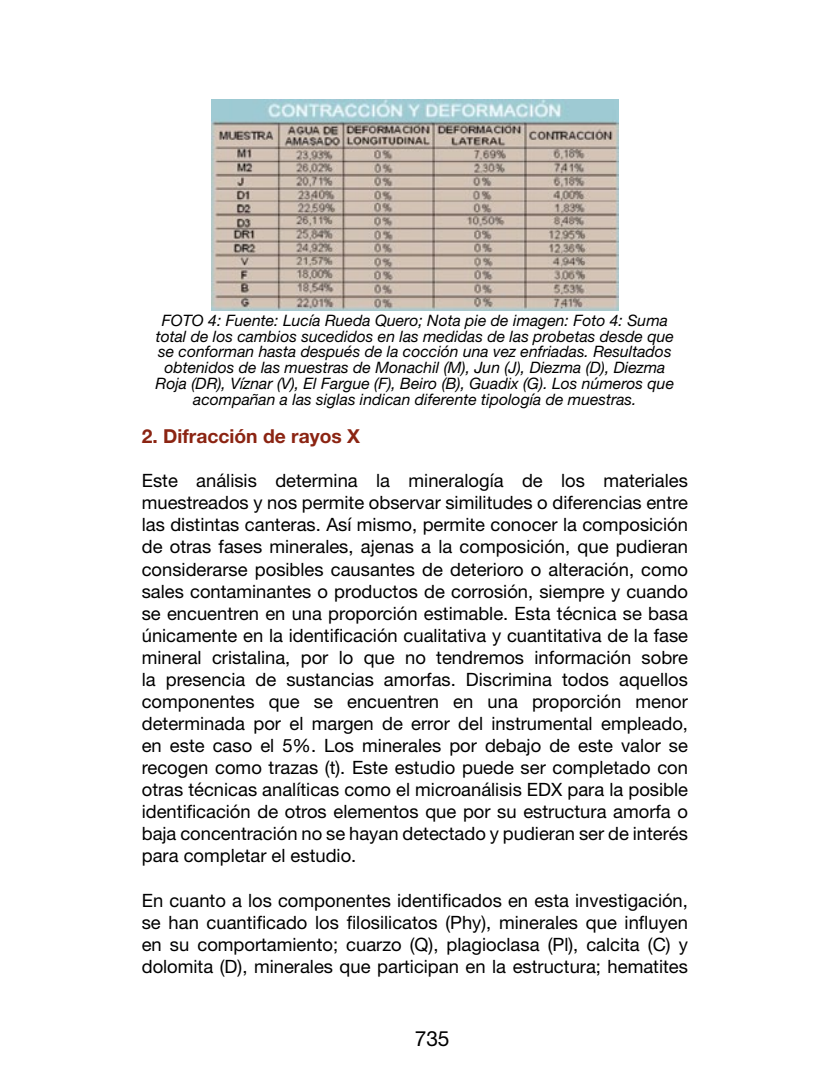
<style>
.page{position:relative;width:837px;height:1092px;background:#fff}
.page>*{position:absolute;margin:0;border:0;box-sizing:border-box;transform-origin:0 0}
.t1{font:21px "Helvetica Neue";color:#000}
.t2{font:700 19.25px "Helvetica Neue";color:#8b2412}
.t3{font:18.38px/22.1px "Helvetica Neue";color:#000;text-align:justify}
.t4{font:italic 15.75px/15.8px "Helvetica Neue";color:#000;text-align:center}
</style>
<div class="page">
<img style="left:211px;top:99px;width:407px;height:211px">
<p class="t4" style="left:155px;top:312px;width:520px">FOTO 4: Fuente: Lucía Rueda Quero; Nota pie de imagen: Foto 4: Suma total de los cambios sucedidos en las medidas de las probetas desde que se conforman hasta después de la cocción una vez enfriadas. Resultados obtenidos de las muestras de Monachil (M), Jun (J), Diezma (D), Diezma Roja (DR), Víznar (V), El Fargue (F), Beiro (B), Guadix (G). Los números que acompañan a las siglas indican diferente tipología de muestras.</p>
<p class="t2" style="left:142px;top:424px;width:220px">2. Difracción de rayos X</p>
<p class="t3" style="left:142px;top:469px;width:547px">Este análisis determina la mineralogía de los materiales muestreados y nos permite observar similitudes o diferencias entre las distintas canteras. Así mismo, permite conocer la composición de otras fases minerales, ajenas a la composición, que pudieran considerarse posibles causantes de deterioro o alteración, como sales contaminantes o productos de corrosión, siempre y cuando se encuentren en una proporción estimable. Esta técnica se basa únicamente en la identificación cualitativa y cuantitativa de la fase mineral cristalina, por lo que no tendremos información sobre la presencia de sustancias amorfas. Discrimina todos aquellos componentes que se encuentren en una proporción menor determinada por el margen de error del instrumental empleado, en este caso el 5%. Los minerales por debajo de este valor se recogen como trazas (t). Este estudio puede ser completado con otras técnicas analíticas como el microanálisis EDX para la posible identificación de otros elementos que por su estructura amorfa o baja concentración no se hayan detectado y pudieran ser de interés para completar el estudio.</p>
<p class="t3" style="left:142px;top:888px;width:547px">En cuanto a los componentes identificados en esta investigación, se han cuantificado los filosilicatos (Phy), minerales que influyen en su comportamiento; cuarzo (Q), plagioclasa (Pl), calcita (C) y dolomita (D), minerales que participan en la estructura; hematites</p>
<p class="t1" style="left:414px;top:1026px;width:36px">735</p>
</div>
